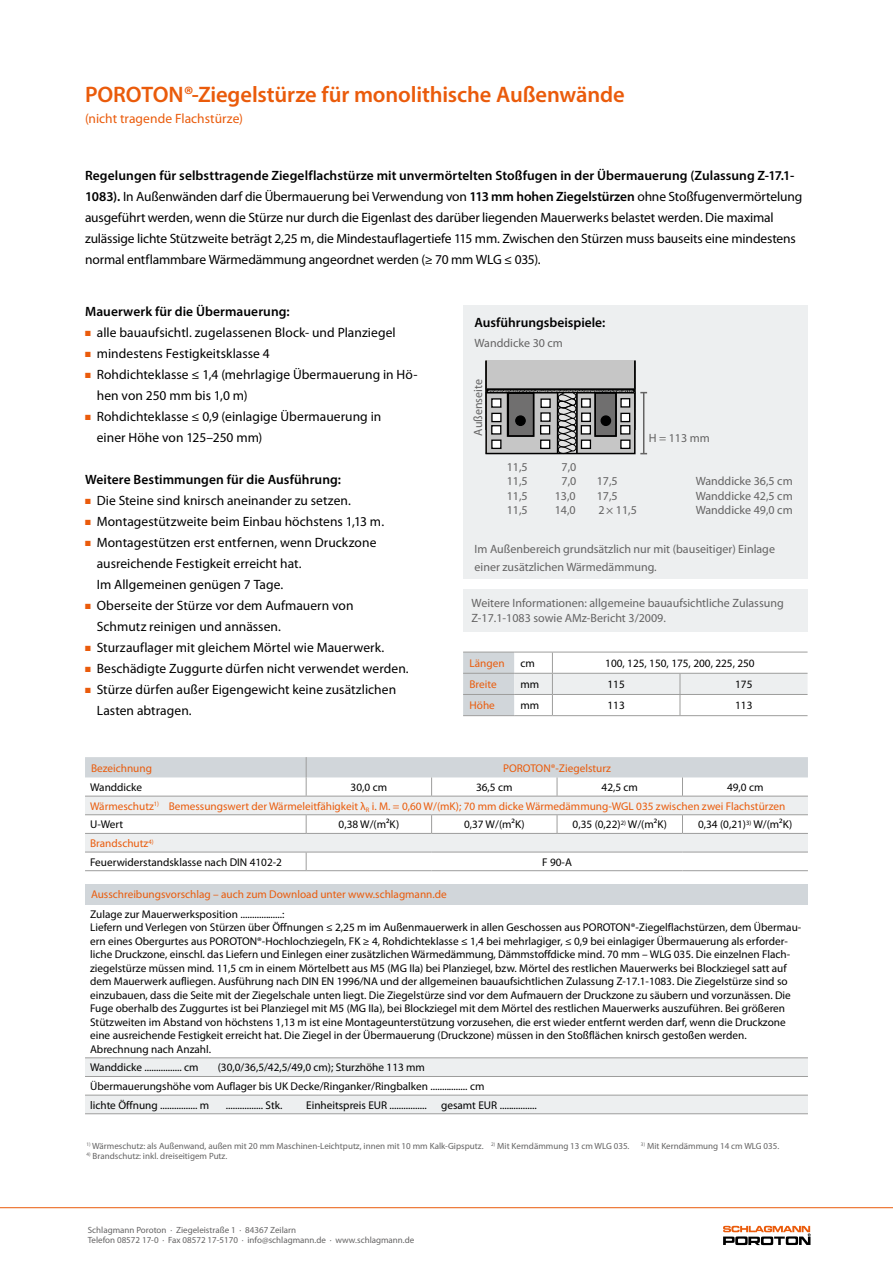
<style>
.page{position:relative;width:893px;height:1263px;background:#fff}
.page>*{position:absolute;margin:0;border:0;box-sizing:border-box;transform-origin:0 0}
.t1{font:600 22.5px "Myriad Pro";letter-spacing:-.005em;color:#ea5b0b}
.t2{font:13.5px/21px "Myriad Pro";color:#000}
.t3{font:600 13.5px "Myriad Pro";letter-spacing:.005em;color:#000}
.t4{font:13.5px "Myriad Pro";letter-spacing:.005em;color:#ea5b0b}
.t5{font:12px/17.2px "Myriad Pro";color:#646363}
.t6{font:11.25px/13.5px "Myriad Pro";color:#000}
.t7{font:11.25px/18.6px "Myriad Pro";color:#ea5b0b}
.t8{font:9px/10.8px "Myriad Pro";color:#646363}
.s1{font-weight:600}
.s2{color:#ea5b0b}
.s3{color:#000}
</style>
<div class="page">
<svg style="left:723px;top:1226px;width:88px;height:19px"></svg>
<hr style="left:0;top:1207px;width:893px;height:1px;background:#ea5b0b">
<div style="left:463px;top:306px;width:345px;height:273px;background:#edeff0"></div>
<svg style="left:485px;top:360px;width:162px;height:95px"></svg>
<svg style="left:463px;top:652px;width:344px;height:63px"></svg>
<hr style="left:463px;top:715px;width:51px;height:1px;background:#9d9d9c">
<hr style="left:514px;top:715px;width:38px;height:1px;background:#9d9d9c">
<hr style="left:552px;top:715px;width:128px;height:1px;background:#9d9d9c">
<hr style="left:680px;top:715px;width:127px;height:1px;background:#9d9d9c">
<div style="left:463px;top:589px;width:344px;height:42px;background:#edeff0"></div>
<svg style="left:85px;top:757px;width:723px;height:113px"></svg>
<hr style="left:432px;top:852px;width:125px;height:1px;background:#9d9d9c">
<hr style="left:557px;top:852px;width:125px;height:1px;background:#9d9d9c">
<hr style="left:682px;top:852px;width:126px;height:1px;background:#9d9d9c">
<hr style="left:85px;top:870px;width:221px;height:1px;background:#9d9d9c">
<hr style="left:306px;top:870px;width:126px;height:1px;background:#9d9d9c">
<hr style="left:432px;top:870px;width:125px;height:1px;background:#9d9d9c">
<hr style="left:557px;top:870px;width:125px;height:1px;background:#9d9d9c">
<hr style="left:682px;top:870px;width:126px;height:1px;background:#9d9d9c">
<div style="left:85px;top:884px;width:723px;height:20px;background:#d1d6da"></div>
<svg style="left:85px;top:1058px;width:723px;height:55px"></svg>
<hr style="left:85px;top:1057px;width:723px;height:1px;background:#9d9d9c">
<hr style="left:85px;top:1076px;width:723px;height:1px;background:#9d9d9c">
<hr style="left:85px;top:1095px;width:723px;height:1px;background:#9d9d9c">
<hr style="left:85px;top:1113px;width:723px;height:1px;background:#9d9d9c">
<h1 class="t1" style="left:85px;top:80px;width:541px">POROTON®-Ziegelstürze für monolithische Außenwände</h1>
<p class="t4" style="left:85px;top:110px;width:159px">(nicht tragende Flachstürze)</p>
<p class="t2" style="left:85px;top:164px;width:719px"><span class="s1">Regelungen für selbsttragende Ziegelflachstürze mit unvermörtelten Stoßfugen in der Übermauerung (Zulassung Z-17.1- 1083).</span> In Außenwänden darf die Übermauerung bei Verwendung von <span class="s1">113 mm hohen Ziegelstürzen</span> ohne Stoßfugenvermörtelung ausgeführt werden, wenn die Stürze nur durch die Eigenlast des darüber liegenden Mauerwerks belastet werden. Die maximal zulässige lichte Stützweite beträgt 2,25 m, die Mindestauflagertiefe 115 mm. Zwischen den Stürzen muss bauseits eine mindestens normal entflammbare Wärmedämmung angeordnet werden (≥ 70 mm WLG ≤ 035).</p>
<p class="t3" style="left:85px;top:303px;width:206px">Mauerwerk für die Übermauerung:</p>
<p class="t2" style="left:85px;top:322px;width:312px"><span class="s2">■</span> alle bauaufsichtl. zugelassenen Block- und Planziegel</p>
<p class="t2" style="left:85px;top:343px;width:186px"><span class="s2">■</span> mindestens Festigkeitsklasse 4</p>
<p class="t2" style="left:97px;top:364px;width:322px;text-indent:-12px"><span class="s2">■</span> Rohdichteklasse ≤ 1,4 (mehrlagige Übermauerung in Hö&shy;hen von 250 mm bis 1,0 m)</p>
<p class="t2" style="left:97px;top:406px;width:286px;text-indent:-12px"><span class="s2">■</span> Rohdichteklasse ≤ 0,9 (einlagige Übermauerung in einer Höhe von 125–250 mm)</p>
<p class="t3" style="left:85px;top:471px;width:258px">Weitere Bestimmungen für die Ausführung:</p>
<p class="t2" style="left:85px;top:490px;width:267px"><span class="s2">■</span> Die Steine sind knirsch aneinander zu setzen.</p>
<p class="t2" style="left:85px;top:511px;width:301px"><span class="s2">■</span> Montagestützweite beim Einbau höchstens 1,13 m.</p>
<p class="t2" style="left:97px;top:532px;width:281px;text-indent:-12px"><span class="s2">■</span> Montagestützen erst entfernen, wenn Druckzone ausreichende Festigkeit erreicht hat.<br>Im Allgemeinen genügen 7 Tage.</p>
<p class="t2" style="left:97px;top:595px;width:258px;text-indent:-12px"><span class="s2">■</span> Oberseite der Stürze vor dem Aufmauern von<br>Schmutz reinigen und annässen.</p>
<p class="t2" style="left:85px;top:637px;width:301px"><span class="s2">■</span> Sturzauflager mit gleichem Mörtel wie Mauerwerk.</p>
<p class="t2" style="left:85px;top:658px;width:325px"><span class="s2">■</span> Beschädigte Zuggurte dürfen nicht verwendet werden.</p>
<p class="t2" style="left:97px;top:679px;width:301px;text-indent:-12px"><span class="s2">■</span> Stürze dürfen außer Eigengewicht keine zusätzlichen<br>Lasten abtragen.</p>
<p class="t3" style="left:475px;top:313px;width:132px">Ausführungsbeispiele:</p>
<p class="t5" style="left:475px;top:334px;width:90px">Wanddicke 30 cm</p>
<p class="t5" style="left:469px;top:436px;width:58px;rotate:-90deg">Außenseite</p>
<p class="t5" style="left:649px;top:429px;width:63px">H = 113 mm</p>
<p class="t5" style="left:507px;top:458px;width:22px">11,5</p>
<p class="t5" style="left:562px;top:458px;width:16px">7,0</p>
<p class="t5" style="left:507px;top:472px;width:22px">11,5</p>
<p class="t5" style="left:562px;top:472px;width:16px">7,0</p>
<p class="t5" style="left:597px;top:472px;width:22px">17,5</p>
<p class="t5" style="left:696px;top:472px;width:98px">Wanddicke 36,5 cm</p>
<p class="t5" style="left:507px;top:487px;width:22px">11,5</p>
<p class="t5" style="left:555px;top:487px;width:22px">13,0</p>
<p class="t5" style="left:597px;top:487px;width:22px">17,5</p>
<p class="t5" style="left:696px;top:487px;width:98px">Wanddicke 42,5 cm</p>
<p class="t5" style="left:507px;top:501px;width:22px">11,5</p>
<p class="t5" style="left:555px;top:501px;width:22px">14,0</p>
<p class="t5" style="left:598px;top:501px;width:40px">2× 11,5</p>
<p class="t5" style="left:696px;top:501px;width:98px">Wanddicke 49,0 cm</p>
<p class="t5" style="left:475px;top:541px;width:302px">Im Außenbereich grundsätzlich nur mit (bauseitiger) Einlage einer zusätzlichen Wärmedämmung.</p>
<p class="t5" style="left:472px;top:596px;width:314px;line-height:14.4px">Weitere Informationen: allgemeine bauaufsichtliche Zulassung<br>Z-17.1-1083 sowie AMz-Bericht 3/2009.</p>
<p class="t7" style="left:469px;top:654px;width:37px">Längen</p>
<p class="t6" style="left:520px;top:656px;width:16px">cm</p>
<p class="t6" style="left:605px;top:656px;width:151px">100, 125, 150, 175, 200, 225, 250</p>
<p class="t7" style="left:469px;top:675px;width:29px">Breite</p>
<p class="t6" style="left:520px;top:677px;width:20px">mm</p>
<p class="t6" style="left:607px;top:677px;width:19px">115</p>
<p class="t6" style="left:735px;top:677px;width:19px">175</p>
<p class="t7" style="left:469px;top:696px;width:27px">Höhe</p>
<p class="t6" style="left:520px;top:699px;width:20px">mm</p>
<p class="t6" style="left:607px;top:699px;width:19px">113</p>
<p class="t6" style="left:735px;top:699px;width:19px">113</p>
<p class="t7" style="left:91px;top:758px;width:63px">Bezeichnung</p>
<p class="t7" style="left:503px;top:758px;width:109px">POROTON®-Ziegelsturz</p>
<p class="t6" style="left:90px;top:780px;width:54px">Wanddicke</p>
<p class="t6" style="left:351px;top:780px;width:38px">30,0 cm</p>
<p class="t6" style="left:476px;top:780px;width:38px">36,5 cm</p>
<p class="t6" style="left:602px;top:780px;width:38px">42,5 cm</p>
<p class="t7" style="left:90px;top:778px;width:697px;text-indent:637px"><span class="s3">49,0 cm<br></span>Wärmeschutz<sup>1)</sup> Bemessungswert der Wärmeleitfähigkeit λ<sub>R</sub> i. M. = 0,60 W/(mK); 70 mm dicke Wärmedämmung-WGL 035 zwischen zwei Flachstürzen<br><span class="s3">U-Wert</span></p>
<p class="t6" style="left:339px;top:818px;width:62px">0,38 W/(m²K)</p>
<p class="t6" style="left:464px;top:818px;width:62px">0,37 W/(m²K)</p>
<p class="t6" style="left:573px;top:818px;width:96px">0,35 (0,22)<sup>2)</sup> W/(m²K)</p>
<p class="t6" style="left:698px;top:818px;width:96px">0,34 (0,21)<sup>3)</sup> W/(m²K)</p>
<p class="t6" style="left:90px;top:834px;width:193px;line-height:18.6px"><span class="s2">Brandschutz</span><sup>4)<br></sup>Feuerwiderstandsklasse nach DIN 4102-2</p>
<p class="t6" style="left:542px;top:855px;width:31px">F 90-A</p>
<p class="t7" style="left:91px;top:885px;width:357px">Ausschreibungsvorschlag – auch zum Download unter www.schlagmann.de</p>
<p class="t6" style="left:90px;top:907px;width:713px">Zulage zur Mauerwerksposition ..................:<br>Liefern und Verlegen von Stürzen über Öffnungen ≤ 2,25 m im Außenmauerwerk in allen Geschossen aus POROTON®-Ziegelflachstürzen, dem Übermau&shy;ern eines Obergurtes aus POROTON®-Hochlochziegeln, FK ≥ 4, Rohdichteklasse ≤ 1,4 bei mehrlagiger, ≤ 0,9 bei einlagiger Übermauerung als erforder&shy;liche Druckzone, einschl. das Liefern und Einlegen einer zusätzlichen Wärmedämmung, Dämmstoffdicke mind. 70 mm – WLG 035. Die einzelnen Flach&shy;ziegelstürze müssen mind. 11,5 cm in einem Mörtelbett aus M5 (MG IIa) bei Planziegel, bzw. Mörtel des restlichen Mauerwerks bei Blockziegel satt auf dem Mauerwerk aufliegen. Ausführung nach DIN EN 1996/NA und der allgemeinen bauaufsichtlichen Zulassung Z-17.1-1083. Die Ziegelstürze sind so einzubauen, dass die Seite mit der Ziegelschale unten liegt. Die Ziegelstürze sind vor dem Aufmauern der Druckzone zu säubern und vorzunässen. Die Fuge oberhalb des Zuggurtes ist bei Planziegel mit M5 (MG IIa), bei Blockziegel mit dem Mörtel des restlichen Mauerwerks auszuführen. Bei größeren Stützweiten im Abstand von höchstens 1,13 m ist eine Montageunterstützung vorzusehen, die erst wieder entfernt werden darf, wenn die Druckzone eine ausreichende Festigkeit erreicht hat. Die Ziegel in der Übermauerung (Druckzone) müssen in den Stoßflächen knirsch gestoßen werden.<br>Abrechnung nach Anzahl.</p>
<p class="t6" style="left:90px;top:1061px;width:110px">Wanddicke ................ cm</p>
<p class="t6" style="left:90px;top:1058px;width:396px;line-height:18.6px;text-indent:128px">(30,0/36,5/42,5/49,0 cm); Sturzhöhe 113 mm<br>Übermauerungshöhe vom Auflager bis UK Decke/Ringanker/Ringbalken ................ cm lichte Öffnung ................ m</p>
<p class="t6" style="left:226px;top:1098px;width:58px">................ Stk.</p>
<p class="t6" style="left:306px;top:1098px;width:122px">Einheitspreis EUR ................</p>
<p class="t6" style="left:441px;top:1098px;width:97px">gesamt EUR ................</p>
<p class="t8" style="left:87px;top:1140px;width:544px"><sup>1)</sup> Wärmeschutz: als Außenwand, außen mit 20 mm Maschinen-Leichtputz, innen mit 10 mm Kalk-Gipsputz. <sup>2)</sup> Mit Kerndämmung 13 cm WLG 035.</p>
<p class="t8" style="left:641px;top:1140px;width:140px"><sup>3)</sup> Mit Kerndämmung 14 cm WLG 035.</p>
<p class="t8" style="left:87px;top:1150px;width:142px"><sup>4)</sup> Brandschutz: inkl. dreiseitigem Putz.</p>
<p class="t8" style="left:88px;top:1224px;width:328px">Schlagmann Poroton · Ziegeleistraße 1 · 84367 Zeilarn<br>Telefon 08572 17-0 · Fax 08572 17-5170 · info@schlagmann.de · www.schlagmann.de</p>
</div>
